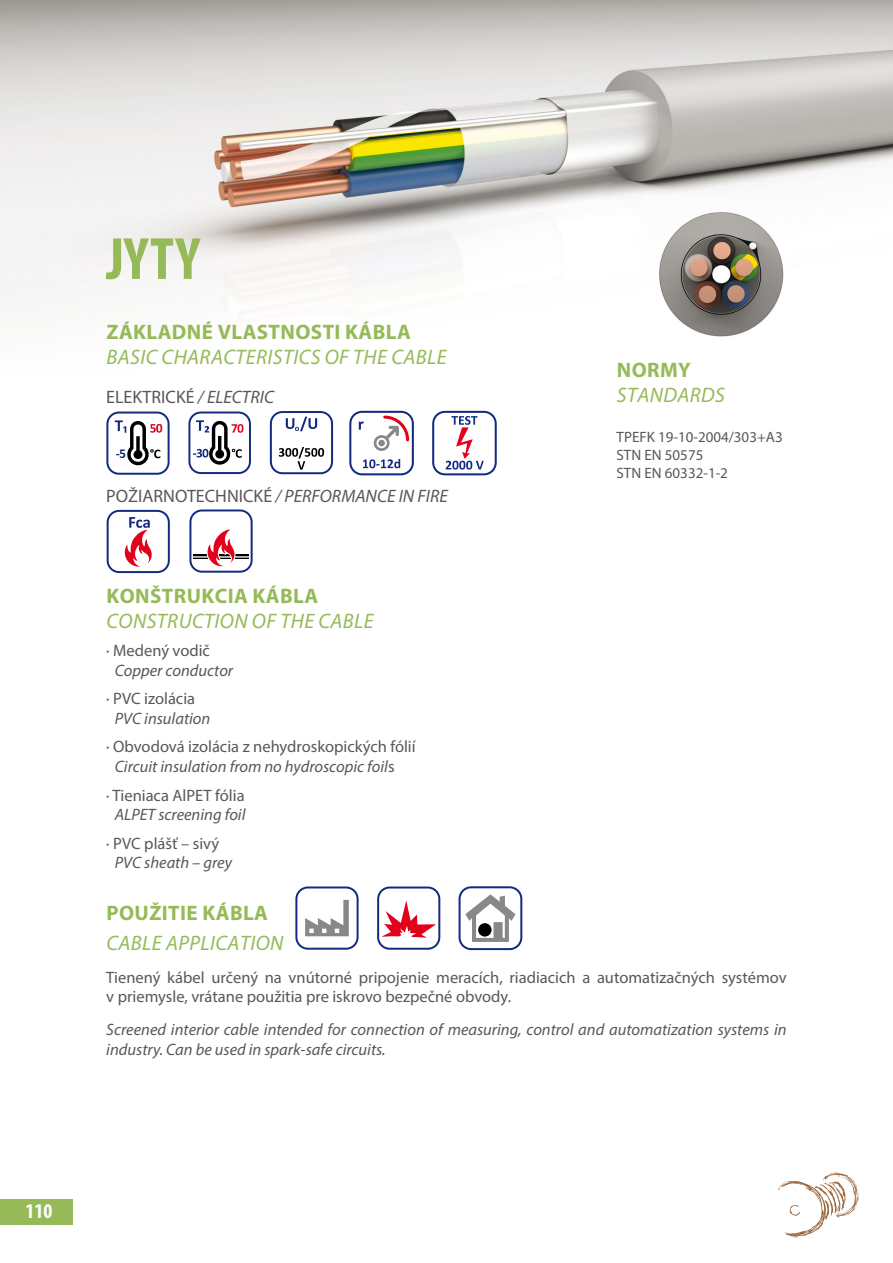
<style>
.page{position:relative;width:893px;height:1263px;background:#fff}
.page>*{position:absolute;margin:0;border:0;box-sizing:border-box;transform-origin:0 0}
.t1{font:700 condensed 60px "Myriad Pro";color:#95ba57}
.t2{font:italic 21px "Myriad Pro";letter-spacing:.02em;color:#95ba57}
.t3{font:700 21px "Myriad Pro";letter-spacing:.02em;color:#95ba57}
.t4{font:700 condensed 21px "Myriad Pro";color:#fff}
.t5{font:italic 18px "Myriad Pro";color:#58585a}
.t6{font:18px "Myriad Pro";color:#58585a}
.t7{font:16.5px/19.8px "Myriad Pro";color:#58585a}
.t8{font:italic 16.5px/19.8px "Myriad Pro";color:#58585a}
.t9{font:15px/18px "Myriad Pro";color:#58585a}
.s1{font-style:italic}
.s2{font-style:normal}
</style>
<div class="page">
<div style="left:0;top:1199px;width:72px;height:25px;background:#95ba57"></div>
<svg style="left:778px;top:1172px;width:81px;height:65px"></svg>
<img style="left:0;top:0;width:893px;height:337px">
<svg style="left:270px;top:411px;width:63px;height:63px"></svg>
<svg style="left:106px;top:411px;width:64px;height:64px"></svg>
<svg style="left:188px;top:411px;width:63px;height:63px"></svg>
<svg style="left:349px;top:411px;width:65px;height:64px"></svg>
<svg style="left:432px;top:411px;width:65px;height:64px"></svg>
<svg style="left:107px;top:510px;width:63px;height:63px"></svg>
<svg style="left:189px;top:509px;width:64px;height:64px"></svg>
<svg style="left:295px;top:886px;width:64px;height:64px"></svg>
<svg style="left:377px;top:886px;width:63px;height:64px"></svg>
<svg style="left:459px;top:886px;width:63px;height:64px"></svg>
<div style="left:478px;top:923px;width:14px;height:13px;background:#000;border-radius:50%"></div>
<h1 class="t1" style="left:106px;top:221px;width:95px">JYTY</h1>
<p class="t3" style="left:107px;top:318px;width:306px">ZÁKLADNÉ VLASTNOSTI KÁBLA</p>
<p class="t2" style="left:107px;top:344px;width:342px">BASIC CHARACTERISTICS OF THE CABLE</p>
<p class="t6" style="left:106px;top:386px;width:169px">ELEKTRICKÉ <span class="s1">/ ELECTRIC</span></p>
<p class="t5" style="left:106px;top:484px;width:343px"><span class="s2">POŽIARNOTECHNICKÉ</span> / PERFORMANCE IN FIRE</p>
<p class="t3" style="left:617px;top:356px;width:76px">NORMY</p>
<p class="t2" style="left:617px;top:382px;width:110px">STANDARDS</p>
<p class="t9" style="left:617px;top:428px;width:168px">TPEFK 19-10-2004/303+A3<br>STN EN 50575<br>STN EN 60332-1-2</p>
<p class="t3" style="left:107px;top:582px;width:213px">KONŠTRUKCIA KÁBLA</p>
<p class="t2" style="left:107px;top:608px;width:269px">CONSTRUCTION OF THE CABLE</p>
<p class="t7" style="left:106px;top:640px;width:105px">· Medený vodič</p>
<p class="t8" style="left:115px;top:660px;width:120px">Copper conductor</p>
<p class="t7" style="left:106px;top:689px;width:90px">· PVC izolácia</p>
<p class="t8" style="left:115px;top:708px;width:97px">PVC insulation</p>
<p class="t7" style="left:115px;top:737px;width:302px;text-indent:-8px">· Obvodová izolácia z nehydroskopických fólií<br><span class="s1">Circuit insulation from no hydroscopic foil</span>s</p>
<p class="t7" style="left:106px;top:785px;width:140px">· Tieniaca AlPET fólia</p>
<p class="t8" style="left:115px;top:805px;width:132px">ALPET screening foil</p>
<p class="t7" style="left:106px;top:833px;width:114px">· PVC plášť – sivý</p>
<p class="t8" style="left:115px;top:853px;width:119px">PVC sheath – grey</p>
<p class="t3" style="left:107px;top:899px;width:163px">POUŽITIE KÁBLA</p>
<p class="t2" style="left:107px;top:930px;width:178px">CABLE APPLICATION</p>
<p class="t7" style="left:106px;top:967px;width:682px">Tienený kábel určený na vnútorné pripojenie meracích, riadiacich a automatizačných systémov v priemysle, vrátane použitia pre iskrovo bezpečné obvody.</p>
<p class="t8" style="left:106px;top:1019px;width:682px">Screened interior cable intended for connection of measuring, control and automatization systems in industry. Can be used in spark-safe circuits.</p>
<p class="t4" style="left:26px;top:1198px;width:28px">110</p>
</div>
